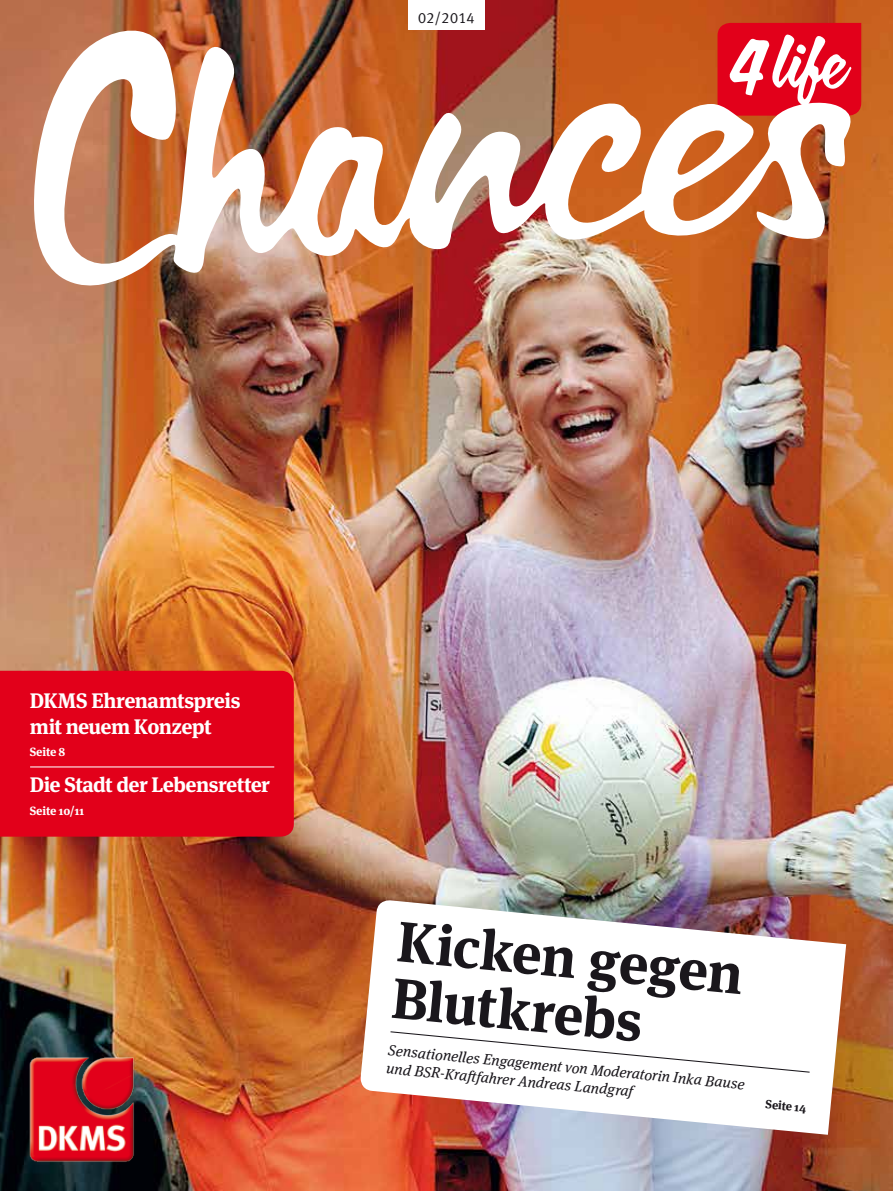
<style>
.page{position:relative;width:893px;height:1191px;background:#fff}
.page>*{position:absolute;margin:0;border:0;box-sizing:border-box;transform-origin:0 0}
.t1{font:700 56.7px/56.6px "Meta Serif OT";color:#1a171c}
.t2{font:700 21px/25.5px "Meta Serif OT";letter-spacing:-.03em;color:#fff}
.t3{font:italic 15px/18.5px "Meta Serif OT";color:#1a171c}
.t4{font:15px "Meta Plus Normal Caps";letter-spacing:.025em;color:#1a171c}
.t5{font:700 12px "Meta Serif OT";letter-spacing:-.015em;color:#fff}
.t6{font:700 12px "Meta Serif OT";color:#1a171c}
</style>
<div class="page">
<img style="left:0;top:0;width:893px;height:1191px">
<div style="left:0;top:671px;width:294px;height:165px;background:#e2001a"></div>
<hr style="left:30px;top:766px;width:244px;height:1px;background:#fff">
<div style="left:408px;top:0;width:77px;height:30px;background:#fff"></div>
<img style="left:0;top:1009px;width:168px;height:182px">
<svg style="left:717px;top:23px;width:144px;height:93px"></svg>
<img style="left:27px;top:28px;width:828px;height:261px">
<img style="left:359px;top:899px;width:487px;height:235px">
<svg style="left:389px;top:1030px;width:422px;height:43px"></svg>
<p class="t4" style="left:418px;top:9px;width:58px">02/2014</p>
<h2 class="t2" style="left:30px;top:688px;width:212px">DKMS Ehrenamtspreis mit neuem Konzept</h2>
<p class="t5" style="left:30px;top:744px;width:37px">Seite 8</p>
<h2 class="t2" style="left:30px;top:772px;width:242px">Die Stadt der Lebensretter</h2>
<p class="t5" style="left:30px;top:802px;width:56px">Seite 10/11</p>
<h1 class="t1" style="left:399px;top:914px;width:349px;rotate:5deg">Kicken gegen<br>Blutkrebs</h1>
<p class="t3" style="left:390px;top:1039px;width:359px;rotate:6deg">Sensationelles Engagement von Moderatorin Inka Bause und BSR-Kraft fahrer Andreas Landgraf</p>
<p class="t6" style="left:766px;top:1096px;width:42px;rotate:6deg">Seite 14</p>
</div>
